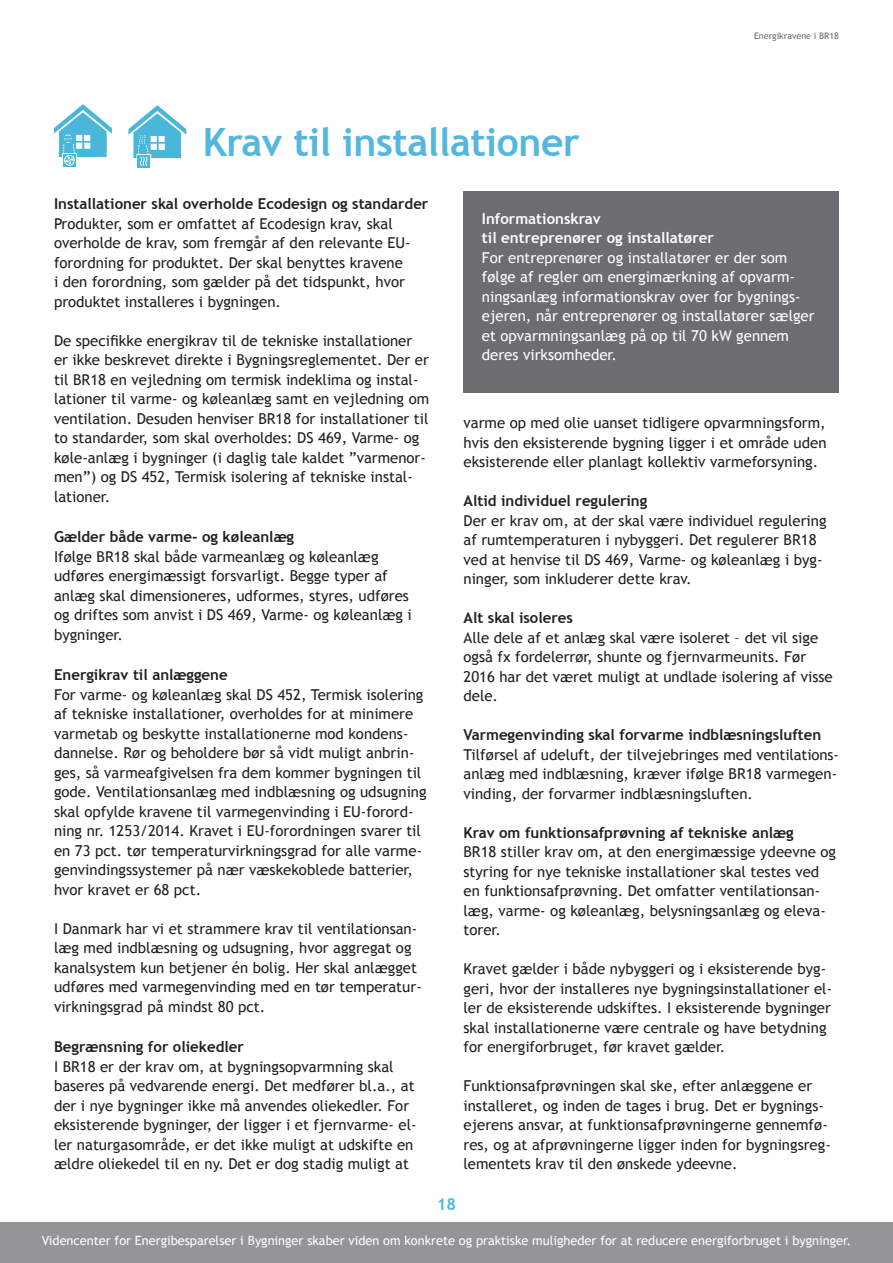
<style>
.page{position:relative;width:893px;height:1263px;background:#fff}
.page>*{position:absolute;margin:0;border:0;box-sizing:border-box;transform-origin:0 0}
.t1{font:700 39px "Trebuchet MS";letter-spacing:-.01em;color:#54b7df}
.t2{font:700 16.5px "Trebuchet MS";color:#54b7df}
.t3{font:15px/19.5px "Trebuchet MS";color:#231f20}
.t4{font:700 15px "Trebuchet MS";color:#231f20}
.t5{font:15px/19.5px "Trebuchet MS";color:#fff}
.t6{font:700 15px/19.5px "Trebuchet MS";color:#fff}
.t7{font:12.75px "Trebuchet MS";color:#fff}
.t8{font:9px "Trebuchet MS";color:#6c6d70}
.s1{font-weight:700}
</style>
<div class="page">
<div style="left:0;top:1222px;width:893px;height:41px;background:#939598"></div>
<div style="left:463px;top:191px;width:376px;height:202px;background:#6c6d70"></div>
<div style="left:138px;top:155px;width:12px;height:12px;background:#4ab6da"></div>
<svg style="left:128px;top:105px;width:58px;height:61px"></svg>
<svg style="left:54px;top:104px;width:58px;height:62px"></svg>
<hr style="left:892px;top:0;width:1px;height:1222px;background:#d9eaf5">
<p class="t1" style="left:203px;top:118px;width:379px">Krav til installationer</p>
<p class="t8" style="left:754px;top:30px;width:86px">Energikravene i BR18</p>
<p class="t4" style="left:54px;top:195px;width:376px">Installationer skal overholde Ecodesign og standarder</p>
<p class="t3" style="left:54px;top:214px;width:358px">Produkter, som er omfattet af Ecodesign krav, skal overholde de krav, som fremgår af den relevante EU&shy;forordning for produktet. Der skal benyttes kravene i den forordning, som gælder på det tidspunkt, hvor produktet installeres i bygningen.</p>
<p class="t3" style="left:54px;top:331px;width:377px">De specifikke energikrav til de tekniske installationer er ikke beskrevet direkte i Bygningsreglementet. Der er til BR18 en vejledning om termisk indeklima og instal&shy;lationer til varme- og køleanlæg samt en vejledning om ventilation. Desuden henviser BR18 for installationer til to standarder, som skal overholdes: DS 469, Varme- og køle-anlæg i bygninger (i daglig tale kaldet ”varmenor&shy;men”) og DS 452, Termisk isolering af tekniske instal&shy;lationer.</p>
<p class="t4" style="left:54px;top:528px;width:242px">Gælder både varme- og køleanlæg</p>
<p class="t3" style="left:54px;top:547px;width:359px">Ifølge BR18 skal både varmeanlæg og køleanlæg udføres energimæssigt forsvarligt. Begge typer af anlæg skal dimensioneres, udformes, styres, udføres og driftes som anvist i DS 469, Varme- og køleanlæg i bygninger.</p>
<p class="t3" style="left:54px;top:665px;width:374px"><span class="s1">Energikrav til anlæggene<br></span>For varme- og køleanlæg skal DS 452, Termisk isolering af tekniske installationer, overholdes for at minimere varmetab og beskytte installationerne mod kondens&shy;dannelse. Rør og beholdere bør så vidt muligt anbrin&shy;ges, så varmeafgivelsen fra dem kommer bygningen til gode. Ventilationsanlæg med indblæsning og udsugning skal opfylde kravene til varmegenvinding i EU-forord&shy;ning nr. 1253/2014. Kravet i EU-forordningen svarer til en 73 pct. tør temperaturvirkningsgrad for alle varme&shy;genvindingssystemer på nær væskekoblede batterier, hvor kravet er 68 pct.</p>
<p class="t3" style="left:54px;top:919px;width:369px">I Danmark har vi et strammere krav til ventilationsan&shy;læg med indblæsning og udsugning, hvor aggregat og kanalsystem kun betjener én bolig. Her skal anlægget udføres med varmegenvinding med en tør temperatur&shy;virkningsgrad på mindst 80 pct.</p>
<p class="t4" style="left:54px;top:1038px;width:191px">Begrænsning for oliekedler</p>
<p class="t3" style="left:54px;top:1057px;width:364px">I BR18 er der krav om, at bygningsopvarmning skal baseres på vedvarende energi. Det medfører bl.a., at der i nye bygninger ikke må anvendes oliekedler. For eksisterende bygninger, der ligger i et fjernvarme- el&shy;ler naturgasområde, er det ikke muligt at udskifte en ældre oliekedel til en ny. Det er dog stadig muligt at</p>
<p class="t6" style="left:482px;top:209px;width:233px">Informationskrav<br>til entreprenører og installatører</p>
<p class="t5" style="left:482px;top:248px;width:334px">For entreprenører og installatører er der som følge af regler om energimærkning af opvarm&shy;ningsanlæg informationskrav over for bygnings&shy;ejeren, når entreprenører og installatører sælger et opvarmningsanlæg på op til 70 kW gennem deres virksomheder.</p>
<p class="t3" style="left:463px;top:413px;width:365px;text-align:justify">varme op med olie uanset tidligere opvarmningsform, hvis den eksisterende bygning ligger i et område uden eksisterende eller planlagt kollektiv varmeforsyning.</p>
<p class="t4" style="left:463px;top:492px;width:185px">Altid individuel regulering</p>
<p class="t3" style="left:463px;top:511px;width:365px">Der er krav om, at der skal være individuel regulering af rumtemperaturen i nybyggeri. Det regulerer BR18 ved at henvise til DS 469, Varme- og køleanlæg i byg&shy;ninger, som inkluderer dette krav.</p>
<p class="t4" style="left:463px;top:609px;width:111px">Alt skal isoleres</p>
<p class="t3" style="left:463px;top:628px;width:371px">Alle dele af et anlæg skal være isoleret – det vil sige også fx fordelerrør, shunte og fjernvarmeunits. Før 2016 har det været muligt at undlade isolering af visse dele.</p>
<p class="t4" style="left:463px;top:726px;width:359px">Varmegenvinding skal forvarme indblæsningsluften</p>
<p class="t3" style="left:463px;top:745px;width:377px;text-align:justify">Tilførsel af udeluft, der tilvejebringes med ventilations&shy;anlæg med indblæsning, kræver ifølge BR18 varmegen&shy;vinding, der forvarmer indblæsningsluften.</p>
<p class="t4" style="left:463px;top:823px;width:332px">Krav om funktionsafprøvning af tekniske anlæg</p>
<p class="t3" style="left:463px;top:842px;width:374px">BR18 stiller krav om, at den energimæssige ydeevne og styring for nye tekniske installationer skal testes ved en funktionsafprøvning. Det omfatter ventilationsan&shy;læg, varme- og køleanlæg, belysningsanlæg og eleva&shy;torer.</p>
<p class="t3" style="left:463px;top:959px;width:370px">Kravet gælder i både nybyggeri og i eksisterende byg&shy;geri, hvor der installeres nye bygningsinstallationer el&shy;ler de eksisterende udskiftes. I eksisterende bygninger skal installationerne være centrale og have betydning for energiforbruget, før kravet gælder.</p>
<p class="t3" style="left:463px;top:1076px;width:369px">Funktionsafprøvningen skal ske, efter anlæggene er installeret, og inden de tages i brug. Det er bygnings&shy;ejerens ansvar, at funktionsafprøvningerne gennemfø&shy;res, og at afprøvningerne ligger inden for bygningsreg&shy;lementets krav til den ønskede ydeevne.</p>
<p class="t2" style="left:437px;top:1194px;width:21px">18</p>
<p class="t7" style="left:42px;top:1233px;width:811px">Videncenter for Energibesparelser i Bygninger skaber viden om konkrete og praktiske muligheder for at reducere energiforbruget i bygninger.</p>
</div>
